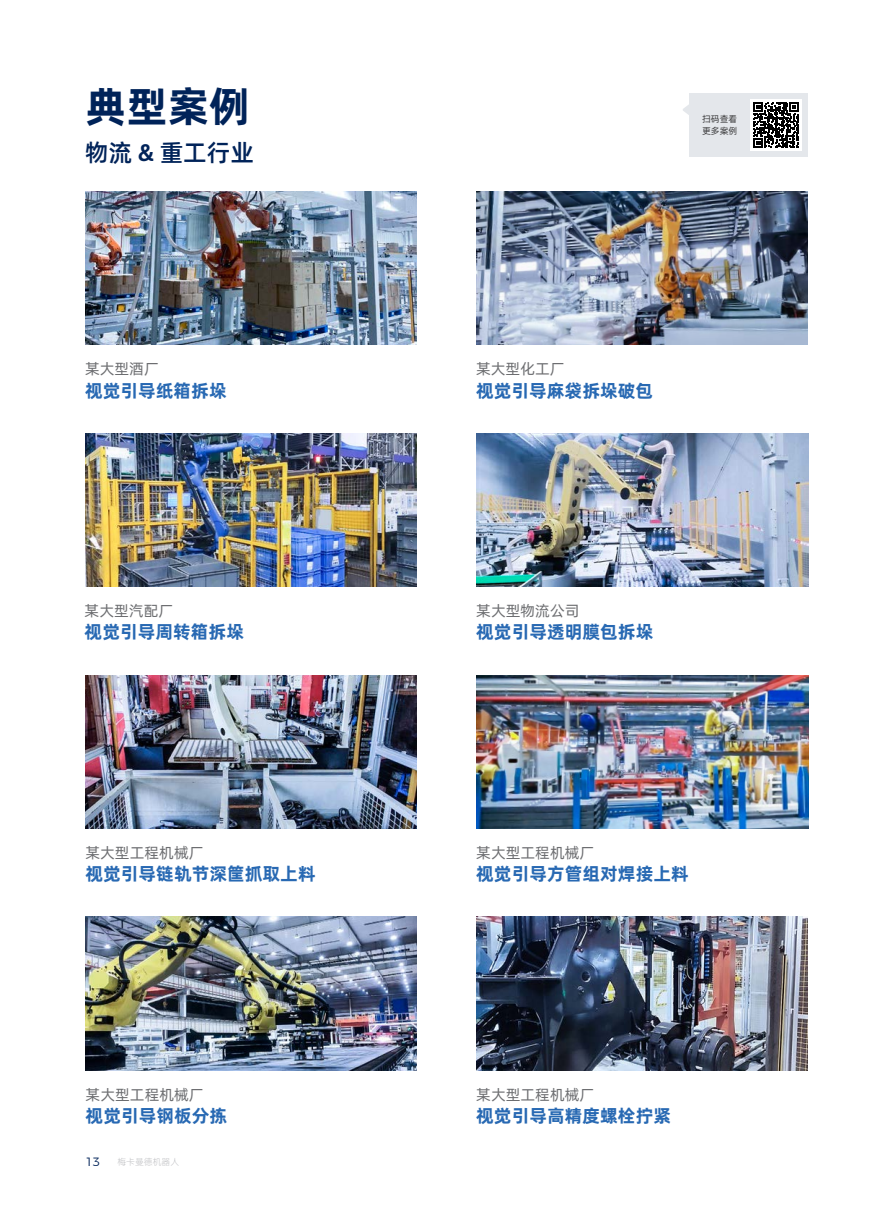
<style>
.page{position:relative;width:893px;height:1212px;background:#fff}
.page>*{position:absolute;margin:0;border:0;box-sizing:border-box;transform-origin:0 0}
.段落样式1{font:42px "Alibaba Pu Hui Ti B";color:#002359}
.段落样式1-2{font:24px "Alibaba Pu Hui Ti M";color:#002359}
.工厂案例标题{font:18px "Alibaba Pu Hui Ti B";color:#2869b3}
.工厂案例标题-2{font:15px "Alibaba Pu Hui Ti R";color:#6c6d70}
.t1{font:300 12px "Montserrat";color:#002359}
.内文细体{font:9px "Alibaba Pu Hui Ti R";color:#3e3e3f}
.t2{font:9px "Alibaba Pu Hui Ti L";color:#a8a9ad}
</style>
<div class="page">
<div style="left:689px;top:93px;width:119px;height:64px;background:#e4e7eb"></div>
<svg style="left:683px;top:105px;width:6px;height:10px"></svg>
<img style="left:476px;top:433px;width:332px;height:153px">
<img style="left:85px;top:675px;width:332px;height:153px">
<img style="left:85px;top:433px;width:332px;height:153px">
<div style="left:750px;top:99px;width:51px;height:51px;background:#fff"></div>
<svg style="left:753px;top:102px;width:46px;height:46px"></svg>
<img style="left:476px;top:675px;width:332px;height:153px">
<img style="left:85px;top:191px;width:332px;height:153px">
<img style="left:476px;top:191px;width:332px;height:153px">
<img style="left:476px;top:917px;width:332px;height:153px">
<img style="left:85px;top:917px;width:332px;height:153px">
<p class="段落样式1" style="left:85px;top:73px;width:167px">典型案例</p>
<p class="段落样式1-2" style="left:85px;top:134px;width:171px">物流 &amp; 重工行业</p>
<p class="工厂案例标题-2" style="left:85px;top:357px;width:75px">某大型酒厂</p>
<p class="工厂案例标题" style="left:85px;top:376px;width:143px">视觉引导纸箱拆垛</p>
<p class="工厂案例标题-2" style="left:85px;top:599px;width:90px">某大型汽配厂</p>
<p class="工厂案例标题" style="left:85px;top:618px;width:161px">视觉引导周转箱拆垛</p>
<p class="工厂案例标题-2" style="left:85px;top:841px;width:120px">某大型工程机械厂</p>
<p class="工厂案例标题" style="left:85px;top:860px;width:232px">视觉引导链轨节深筐抓取上料</p>
<p class="工厂案例标题-2" style="left:86px;top:1083px;width:120px">某大型工程机械厂</p>
<p class="工厂案例标题" style="left:86px;top:1102px;width:143px">视觉引导钢板分拣</p>
<p class="t1" style="left:85px;top:1152px;width:16px">13</p>
<p class="t2" style="left:117px;top:1155px;width:63px">梅卡曼德机器人</p>
<p class="内文细体" style="left:702px;top:112px;width:37px">扫码查看</p>
<p class="内文细体" style="left:702px;top:124px;width:37px">更多案例</p>
<p class="工厂案例标题-2" style="left:476px;top:357px;width:90px">某大型化工厂</p>
<p class="工厂案例标题" style="left:476px;top:376px;width:179px">视觉引导麻袋拆垛破包</p>
<p class="工厂案例标题-2" style="left:476px;top:599px;width:105px">某大型物流公司</p>
<p class="工厂案例标题" style="left:476px;top:618px;width:179px">视觉引导透明膜包拆垛</p>
<p class="工厂案例标题-2" style="left:476px;top:841px;width:120px">某大型工程机械厂</p>
<p class="工厂案例标题" style="left:476px;top:860px;width:214px">视觉引导方管组对焊接上料</p>
<p class="工厂案例标题-2" style="left:476px;top:1083px;width:120px">某大型工程机械厂</p>
<p class="工厂案例标题" style="left:476px;top:1102px;width:196px">视觉引导高精度螺栓拧紧</p>
</div>
